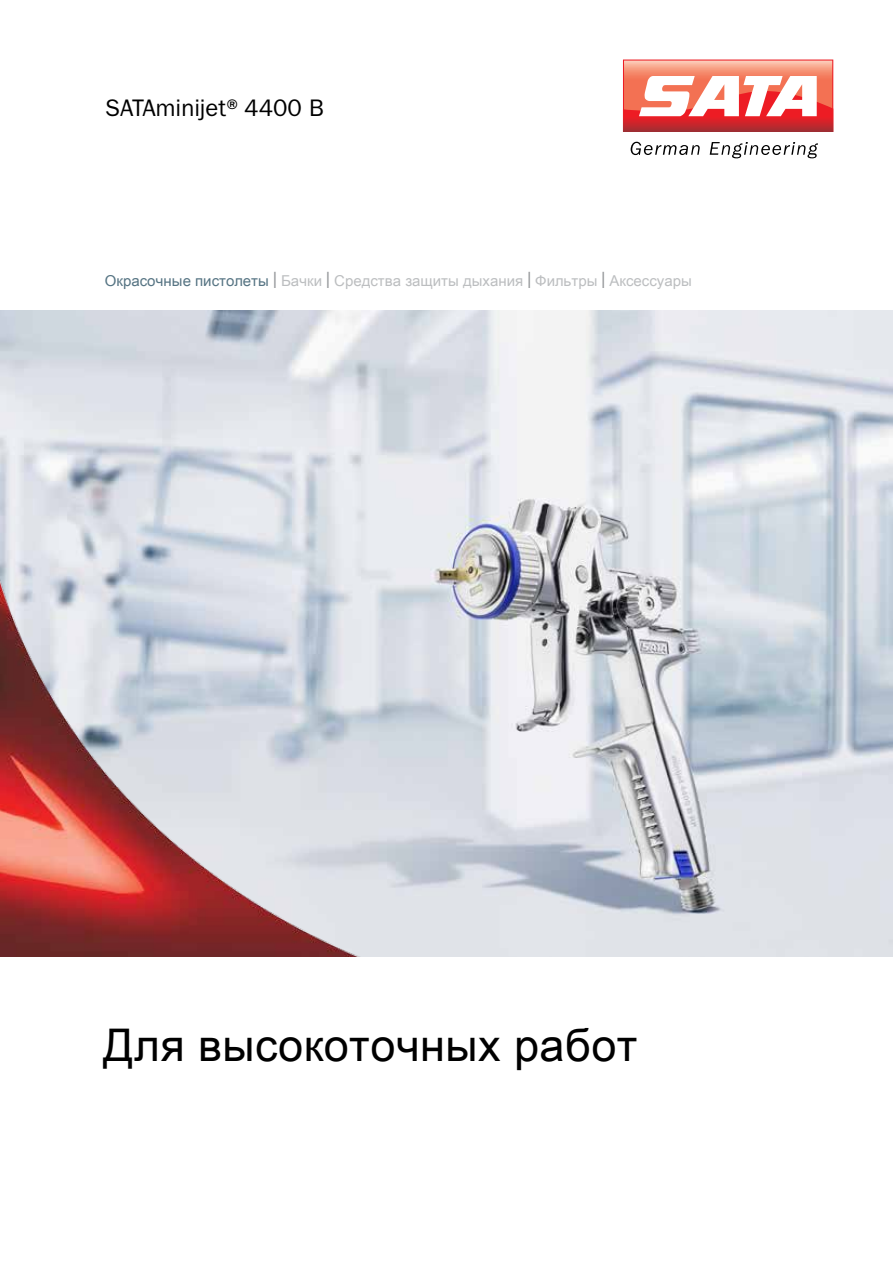
<style>
.page{position:relative;width:893px;height:1263px;background:#fff}
.page>*{position:absolute;margin:0;border:0;box-sizing:border-box;transform-origin:0 0}
.t1{font:45px "Arial Unicode MS";letter-spacing:.01em;color:#000}
.t2{font:24px "ITC Franklin Gothic Std";color:#000}
.t3{font:15px "Arial Unicode MS";color:#bcbec0}
.s1{color:#567483}
.s2{font-size:22.5px;color:#939598}
</style>
<div class="page">
<img style="left:0;top:310px;width:893px;height:647px">
<img style="left:0;top:529px;width:361px;height:428px">
<svg style="left:631px;top:142px;width:69px;height:13px"></svg>
<svg style="left:710px;top:142px;width:108px;height:16px"></svg>
<svg style="left:623px;top:60px;width:210px;height:72px"></svg>
<h2 class="t2" style="left:105px;top:94px;width:220px">SATAminijet®4400 B</h2>
<p class="t3" style="left:105px;top:269px;width:588px"><span class="s1">Окрасочные пистолеты</span> <span class="s2">I</span> Бачки <span class="s2">I</span> Средства защиты дыхания <span class="s2">I</span> Фильтры <span class="s2">I</span> Аксессуары</p>
<h1 class="t1" style="left:103px;top:1013px;width:536px">Для высокоточных работ</h1>
</div>
